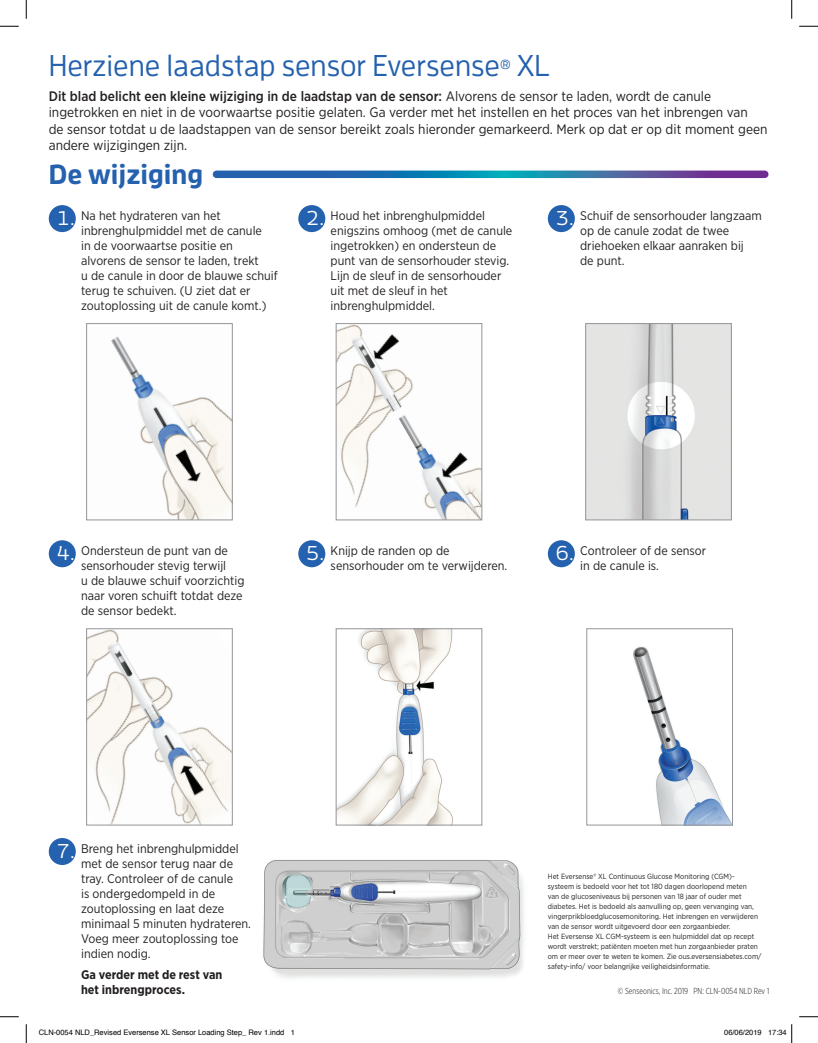
<style>
.page{position:relative;width:818px;height:1043px;background:#fff}
.page>*{position:absolute;margin:0;border:0;box-sizing:border-box;transform-origin:0 0}
.Titles_1{font:500 30px "Enzo Pro";color:#2461ae}
.Titles_1-2{font:700 27.5px "Enzo Pro";color:#2461ae}
.Body_copy{font:500 20px "Enzo Pro";color:#fff}
.Body_copy-2{font:13.75px/16.2px "Gotham Narrow";color:#231f20}
.Titles_1-3{font:500 13.12px "Enzo Pro";color:#2461ae}
.Body_copy-3{font:12.5px/15px "Gotham Narrow";color:#231f20}
.Body_copy-4{font:700 12.5px/15px "Gotham Narrow";color:#231f20}
.t1{font:300 8.75px "Gotham X Narrow";color:#231f20}
.Body_copy-5{font:7.5px/10px "Gotham Narrow";color:#231f20}
.t2{font:7.5px "Helvetica";color:#000}
.s1{font-weight:500}
</style>
<div class="page">
<div style="left:49px;top:205px;width:27px;height:27px;background:#2461ae;border-radius:50%"></div>
<div style="left:298px;top:205px;width:27px;height:27px;background:#2461ae;border-radius:50%"></div>
<div style="left:547px;top:205px;width:27px;height:27px;background:#2461ae;border-radius:50%"></div>
<div style="left:49px;top:540px;width:27px;height:27px;background:#2461ae;border-radius:50%"></div>
<div style="left:298px;top:540px;width:27px;height:27px;background:#2461ae;border-radius:50%"></div>
<div style="left:547px;top:540px;width:27px;height:27px;background:#2461ae;border-radius:50%"></div>
<div style="left:49px;top:838px;width:27px;height:27px;background:#2461ae;border-radius:50%"></div>
<svg style="left:216px;top:170px;width:548px;height:8px;background:#3d75af"></svg>
<img style="left:88px;top:630px;width:142px;height:193px">
<div style="left:86px;top:628px;width:146px;height:197px;border:1px solid #939598"></div>
<img style="left:111px;top:336px;width:119px;height:182px">
<div style="left:86px;top:323px;width:146px;height:197px;border:1px solid #939598"></div>
<img style="left:338px;top:325px;width:142px;height:193px">
<div style="left:336px;top:323px;width:146px;height:197px;border:1px solid #939598"></div>
<img style="left:338px;top:630px;width:115px;height:193px">
<div style="left:336px;top:628px;width:146px;height:197px;border:1px solid #939598"></div>
<img style="left:587px;top:325px;width:142px;height:193px">
<div style="left:585px;top:323px;width:146px;height:197px;border:1px solid #939598"></div>
<img style="left:633px;top:646px;width:97px;height:177px">
<div style="left:586px;top:628px;width:146px;height:197px;border:1px solid #939598"></div>
<img style="left:263px;top:860px;width:261px;height:118px">
<svg style="left:0;top:25px;width:19px;height:2px"></svg>
<svg style="left:799px;top:25px;width:19px;height:2px"></svg>
<svg style="left:0;top:1016px;width:19px;height:1px"></svg>
<svg style="left:799px;top:1016px;width:19px;height:1px"></svg>
<svg style="left:25px;top:0;width:2px;height:19px"></svg>
<svg style="left:25px;top:1024px;width:2px;height:18px"></svg>
<svg style="left:791px;top:0;width:1px;height:19px"></svg>
<svg style="left:791px;top:1024px;width:1px;height:18px"></svg>
<p class="Titles_1" style="left:49px;top:47px;width:453px">Herziene laadstap sensor Eversense</p>
<p class="Titles_1-3" style="left:500px;top:56px;width:12px">®</p>
<p class="Titles_1" style="left:516px;top:47px;width:35px">XL</p>
<p class="Body_copy-2" style="left:49px;top:88px;width:720px"><span class="s1">Dit blad belicht een kleine wijziging in de laadstap van de sensor:</span> Alvorens de sensor te laden, wordt de canule ingetrokken en niet in de voorwaartse positie gelaten. Ga verder met het instellen en het proces van het inbrengen van<br>de sensor totdat u de laadstappen van de sensor bereikt zoals hieronder gemarkeerd. Merk op dat er op dit moment geen andere wijzigingen zijn.</p>
<p class="Titles_1-2" style="left:49px;top:157px;width:156px">De wijziging</p>
<p class="Body_copy" style="left:56px;top:206px;width:20px">1.</p>
<p class="Body_copy-3" style="left:81px;top:208px;width:198px">Na het hydrateren van het inbrenghulpmiddel met de canule<br>in de voorwaartse positie en alvorens de sensor te laden, trekt<br>u de canule in door de blauwe schuif terug te schuiven. (U ziet dat er zoutoplossing uit de canule komt.)</p>
<p class="Body_copy" style="left:306px;top:206px;width:20px">2.</p>
<p class="Body_copy-3" style="left:330px;top:208px;width:183px">Houd het inbrenghulpmiddel enigszins omhoog (met de canule ingetrokken) en ondersteun de punt van de sensorhouder stevig.<br>Lijn de sleuf in de sensorhouder uit met de sleuf in het inbrenghulpmiddel.</p>
<p class="Body_copy" style="left:555px;top:206px;width:20px">3.</p>
<p class="Body_copy-3" style="left:580px;top:208px;width:183px">Schuif de sensorhouder langzaam op de canule zodat de twee driehoeken elkaar aanraken bij<br>de punt.</p>
<p class="Body_copy" style="left:56px;top:541px;width:20px">4.</p>
<p class="Body_copy-3" style="left:81px;top:543px;width:165px">Ondersteun de punt van de sensorhouder stevig terwijl<br>u de blauwe schuif voorzichtig naar voren schuift totdat deze de sensor bedekt.</p>
<p class="Body_copy" style="left:306px;top:541px;width:20px">5.</p>
<p class="Body_copy-3" style="left:330px;top:543px;width:178px">Knijp de randen op de sensorhouder om te verwijderen.</p>
<p class="Body_copy" style="left:555px;top:541px;width:20px">6.</p>
<p class="Body_copy-3" style="left:580px;top:543px;width:127px">Controleer of de sensor in de canule is.</p>
<p class="Body_copy" style="left:56px;top:839px;width:20px">7.</p>
<p class="Body_copy-3" style="left:81px;top:840px;width:171px">Breng het inbrenghulpmiddel met de sensor terug naar de tray. Controleer of de canule<br>is ondergedompeld in de zoutoplossing en laat deze minimaal 5 minuten hydrateren.<br>Voeg meer zoutoplossing toe indien nodig.</p>
<p class="Body_copy-4" style="left:81px;top:966px;width:143px">Ga verder met de rest van het inbrengproces.</p>
<p class="Body_copy-5" style="left:548px;top:870px;width:215px">Het Eversense® XL Continuous Glucose Monitoring (CGM)- systeem is bedoeld voor het tot 180 dagen doorlopend meten<br>van de glucoseniveaus bij personen van 18 jaar of ouder met diabetes. Het is bedoeld als aanvulling op, geen vervanging van, vingerprikbloedglucosemonitoring. Het inbrengen en verwijderen van de sensor wordt uitgevoerd door een zorgaanbieder.<br>Het Eversense XL CGM-systeem is een hulpmiddel dat op recept wordt verstrekt; patiënten moeten met hun zorgaanbieder praten om er meer over te weten te komen. Zie ous.eversensiabetes.com/ safety-info/ voor belangrijke veiligheidsinformatie.</p>
<p class="t1" style="left:617px;top:985px;width:153px">© Senseonics, Inc. 2019 PN: CLN-0054 NLD Rev 1</p>
<p class="t2" style="left:39px;top:1027px;width:257px">CLN-0054 NLD_Revised Eversense XL Sensor Loading Step_ Rev 1.indd 1</p>
<p class="t2" style="left:724px;top:1027px;width:64px">06/06/2019 17:34</p>
</div>
